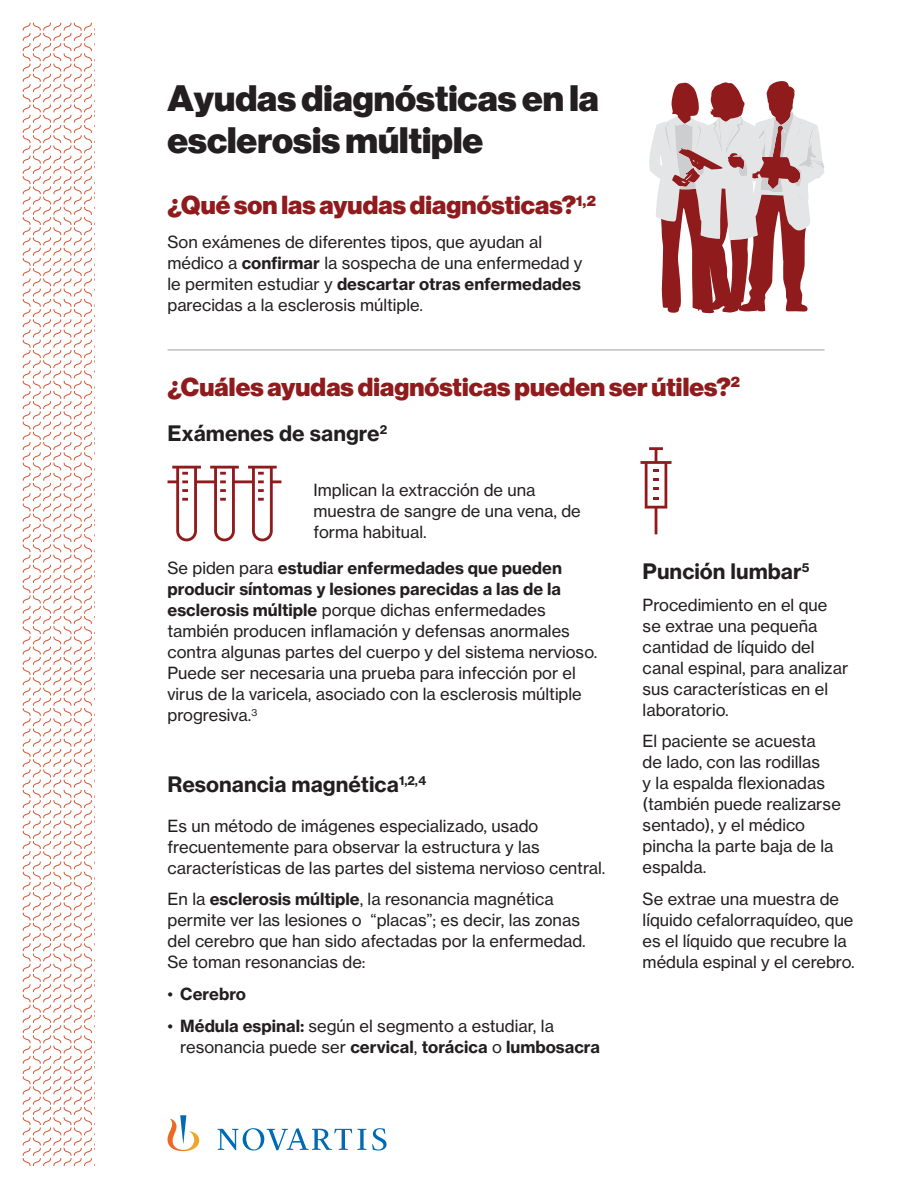
<style>
.page{position:relative;width:919px;height:1189px;background:#fff}
.page>*{position:absolute;margin:0;border:0;box-sizing:border-box;transform-origin:0 0}
.t1{font:900 36px/42px "Volta Modern Display 95";color:#231f20}
.t2{font:900 25.5px "Volta Modern Display 95";color:#901b1d}
.t3{font:700 21px "Volta Modern Text 75";color:#231f20}
.t4{font:16.5px/21px "Volta Modern Text 55 Roman";color:#231f20}
.t5{font:700 16.5px/21px "Volta Modern Text 75";color:#231f20}
.s1{font-family:"Volta Modern Text 75";font-weight:700}
.s2{font-family:"Volta Modern Text 55 Roman";font-weight:400}
</style>
<div class="page">
<svg style="left:22px;top:22px;width:70px;height:1144px"></svg>
<svg style="left:649px;top:81px;width:175px;height:232px"></svg>
<svg style="left:167px;top:465px;width:114px;height:76px"></svg>
<hr style="left:168px;top:349px;width:656px;height:1px;background:#bcbdc0">
<svg style="left:640px;top:447px;width:31px;height:87px"></svg>
<svg style="left:167px;top:1115px;width:219px;height:35px"></svg>
<h1 class="t1" style="left:167px;top:78px;width:433px">Ayudas diagnósticas en la esclerosis múltiple</h1>
<h2 class="t2" style="left:167px;top:190px;width:430px">¿Qué son las ayudas diagnósticas?<sup>1,2</sup></h2>
<p class="t4" style="left:167px;top:232px;width:416px">Son exámenes de diferentes tipos, que ayudan al médico a <span class="s1">confirmar</span> la sospecha de una enfermedad y</p>
<p class="t5" style="left:167px;top:274px;width:415px"><span class="s2">le permiten estudiar y</span> descartar otras enfermedades</p>
<p class="t4" style="left:167px;top:295px;width:257px">parecidas a la esclerosis múltiple.</p>
<h2 class="t2" style="left:167px;top:371px;width:574px">¿Cuáles ayudas diagnósticas pueden ser útiles?<sup>2</sup></h2>
<p class="t3" style="left:167px;top:420px;width:221px">Exámenes de sangre<sup>2</sup></p>
<p class="t4" style="left:313px;top:479px;width:269px">Implican la extracción de una muestra de sangre de una vena, de forma habitual.</p>
<p class="t5" style="left:167px;top:557px;width:396px"><span class="s2">Se piden para</span> estudiar enfermedades que pueden producir síntomas y lesiones parecidas a las de la</p>
<p class="t4" style="left:167px;top:599px;width:431px"><span class="s1">esclerosis múltiple</span> porque dichas enfermedades también producen inflamación y defensas anormales contra algunas partes del cuerpo y del sistema nervioso.<br>Puede ser necesaria una prueba para infección por el virus de la varicela, asociado con la esclerosis múltiple progresiva.<sup>3</sup></p>
<p class="t3" style="left:167px;top:770px;width:260px">Resonancia magnética<sup>1,2,4</sup></p>
<p class="t4" style="left:167px;top:815px;width:439px">Es un método de imágenes especializado, usado frecuentemente para observar la estructura y las características de las partes del sistema nervioso central.</p>
<p class="t4" style="left:167px;top:888px;width:420px">En la <span class="s1">esclerosis múltiple</span>, la resonancia magnética permite ver las lesiones o “placas”; es decir, las zonas del cerebro que han sido afectadas por la enfermedad.<br>Se toman resonancias de:</p>
<p class="t5" style="left:167px;top:983px;width:80px"><span class="s2">•</span> Cerebro</p>
<p class="t4" style="left:167px;top:1014px;width:388px">• <span class="s1">Médula espinal:</span> según el segmento a estudiar, la</p>
<p class="t5" style="left:180px;top:1035px;width:421px"><span class="s2">resonancia puede ser</span> cervical<span class="s2">,</span> torácica <span class="s2">o</span> lumbosacra</p>
<p class="t3" style="left:642px;top:558px;width:168px">Punción lumbar<sup>5</sup></p>
<p class="t4" style="left:642px;top:594px;width:207px">Procedimiento en el que se extrae una pequeña cantidad de líquido del canal espinal, para analizar sus características en el laboratorio.</p>
<p class="t4" style="left:642px;top:730px;width:200px">El paciente se acuesta<br>de lado, con las rodillas<br>y la espalda flexionadas (también puede realizarse sentado), y el médico pincha la parte baja de la espalda.</p>
<p class="t4" style="left:642px;top:888px;width:214px">Se extrae una muestra de líquido cefalorraquídeo, que es el líquido que recubre la médula espinal y el cerebro.</p>
</div>
